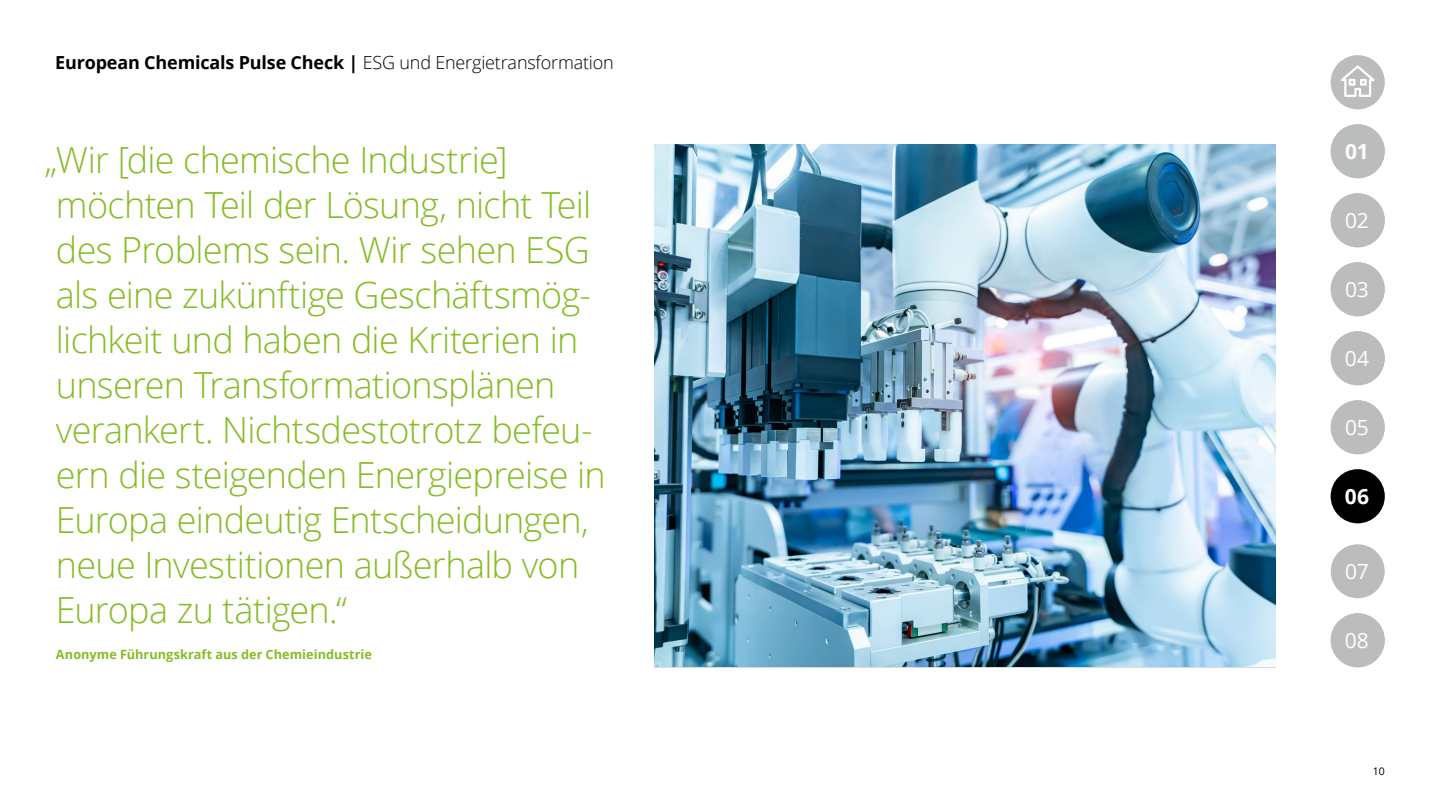
<style>
.page{position:relative;width:1440px;height:810px;background:#fff}
.page>*{position:absolute;margin:0;border:0;box-sizing:border-box;transform-origin:0 0}
.t1{font:300 36px/45px "Open Sans";letter-spacing:-.02em;color:#86bc25}
.t2{font:21px "Open Sans";letter-spacing:-.015em;color:#fff}
.t3{font:700 21px "Open Sans";color:#fff}
.t4{font:700 18px "Open Sans";letter-spacing:-.01em;color:#000}
.t5{font:700 12.75px "Open Sans";letter-spacing:.005em;color:#86bc25}
.t6{font:10.5px "Open Sans";color:#000}
.s1{font-weight:300}
</style>
<div class="page">
<div style="left:1331px;top:469px;width:54px;height:54px;background:#000;border-radius:50%"></div>
<div style="left:1331px;top:613px;width:54px;height:54px;background:#bbbcbc;border-radius:50%"></div>
<svg style="left:1331px;top:55px;width:54px;height:54px"></svg>
<div style="left:1331px;top:331px;width:54px;height:54px;background:#bbbcbc;border-radius:50%"></div>
<div style="left:1331px;top:193px;width:54px;height:54px;background:#bbbcbc;border-radius:50%"></div>
<div style="left:1331px;top:262px;width:54px;height:54px;background:#bbbcbc;border-radius:50%"></div>
<div style="left:1331px;top:124px;width:54px;height:54px;background:#bbbcbc;border-radius:50%"></div>
<div style="left:1331px;top:400px;width:54px;height:54px;background:#bbbcbc;border-radius:50%"></div>
<div style="left:1331px;top:544px;width:54px;height:54px;background:#bbbcbc;border-radius:50%"></div>
<img style="left:654px;top:144px;width:621px;height:523px">
<p class="t4" style="left:55px;top:50px;width:560px">European Chemicals Pulse Check | <span class="s1">ESG und Energietransformation</span></p>
<p class="t1" style="left:56px;top:136px;width:551px;text-indent:-11px">„Wir [die chemische Industrie] möchten Teil der Lösung, nicht Teil des Problems sein. Wir sehen ESG als eine zukünftige Geschäftsmög&shy;lichkeit und haben die Kriterien in unseren Transformationsplänen verankert. Nichtsdestotrotz befeu&shy;ern die steigenden Energiepreise in Europa eindeutig Entscheidungen, neue Investitionen außerhalb von Europa zu tätigen.“</p>
<p class="t5" style="left:56px;top:645px;width:318px">Anonyme Führungskraft aus der Chemieindustrie</p>
<p class="t3" style="left:1345px;top:137px;width:25px">01</p>
<p class="t2" style="left:1345px;top:206px;width:25px">02</p>
<p class="t2" style="left:1345px;top:275px;width:25px">03</p>
<p class="t2" style="left:1345px;top:344px;width:26px">04</p>
<p class="t2" style="left:1345px;top:413px;width:25px">05</p>
<p class="t2" style="left:1345px;top:482px;width:26px">06</p>
<p class="t2" style="left:1345px;top:557px;width:25px">07</p>
<p class="t2" style="left:1345px;top:626px;width:26px">0 68</p>
<p class="t6" style="left:1373px;top:764px;width:13px">10</p>
</div>
